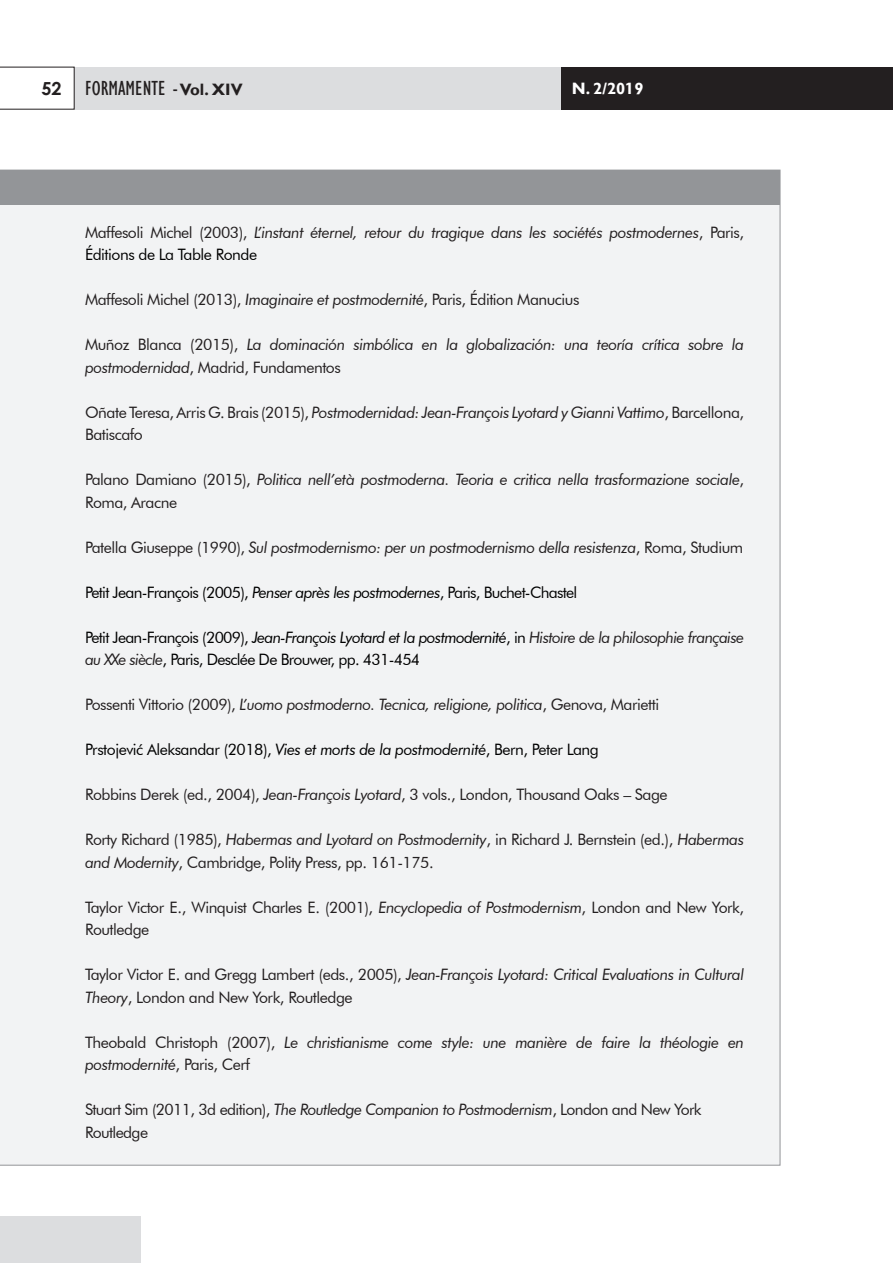
<style>
.page{position:relative;width:893px;height:1263px;background:#fff}
.page>*{position:absolute;margin:0;border:0;box-sizing:border-box;transform-origin:0 0}
.t1{font:condensed 21px "forma";color:#231f20}
.t2{font:700 16.5px "forma";color:#fff}
.References{font:15.75px/22.5px "Futura BT";letter-spacing:-.03em;color:#231f20}
.References-2{font:italic 15.75px/22.5px "Futura BT";letter-spacing:-.03em;color:#231f20}
.References-3{font:15.75px/22.5px "Futura BT";letter-spacing:-.045em;color:#000}
.s1{font-family:"Century Gothic";font-weight:700;font-stretch:normal;font-size:18px}
.s2{font-weight:700;font-stretch:normal;font-size:16.5px}
.s3{font-style:normal}
.s4{font-style:normal;color:#000}
.s5{font-style:italic}
.s6{font-style:italic;color:#231f20}
</style>
<div class="page">
<div style="left:74px;top:67px;width:487px;height:42px;background:#dcdddf"></div>
<div style="left:561px;top:67px;width:332px;height:42px;background:#231f20"></div>
<svg style="left:0;top:67px;width:74px;height:42px"></svg>
<div style="left:0;top:1217px;width:140px;height:46px;background:#dcdddf"></div>
<div style="left:0;top:204px;width:780px;height:961px;background:#f2f3f4"></div>
<div style="left:0;top:170px;width:780px;height:34px;background:#939598"></div>
<h1 class="t1" style="left:41px;top:76px;width:203px"><span class="s1">52</span> FORMAMENTE - <span class="s2">Vol. XIV</span></h1>
<p class="t2" style="left:572px;top:78px;width:73px">N. 2/2019</p>
<p class="References-2" style="left:85px;top:221px;width:661px"><span class="s3">Maffesoli Michel (2003),</span> L’instant éternel, retour du tragique dans les sociétés postmodernes<span class="s3">, Paris,<br></span><span class="s4">Éditions de La Table Ronde</span></p>
<p class="References" style="left:85px;top:288px;width:496px">Maffesoli Michel (2013), <span class="s5">Imaginaire et postmodernité</span>, Paris, Édition Manucius</p>
<p class="References-2" style="left:85px;top:333px;width:661px"><span class="s3">Muñoz Blanca (2015),</span> La dominación simbólica en la globalización: una teoría crítica sobre la postmodernidad<span class="s3">, Madrid, Fundamentos</span></p>
<p class="References" style="left:85px;top:401px;width:661px">Oñate Teresa, Arris G. Brais (2015), <span class="s5">Postmodernidad: Jean-François Lyotard y Gianni Vattimo</span>, Barcellona,<br>Batiscafo</p>
<p class="References-2" style="left:85px;top:468px;width:661px"><span class="s3">Palano Damiano (2015),</span> Politica nell’età postmoderna. Teoria e critica nella trasformazione sociale<span class="s3">,<br>Roma, Aracne</span></p>
<p class="References-2" style="left:85px;top:536px;width:660px"><span class="s3">Patella Giuseppe (1990),</span> Sul postmodernismo: per un postmodernismo della resistenza<span class="s3">, Roma, Studium</span></p>
<p class="References-3" style="left:85px;top:581px;width:494px">Petit Jean-François (2005), <span class="s5">Penser après les postmodernes</span>, Paris, Buchet-Chastel</p>
<p class="References-3" style="left:85px;top:626px;width:661px">Petit Jean-François (2009), <span class="s5">Jean-François Lyotard et la postmodernité</span>, in <span class="s6">Histoire de la philosophie française au XXe siècle</span>, Paris, Desclée De Brouwer, pp. 431-454</p>
<p class="References-2" style="left:85px;top:693px;width:576px"><span class="s3">Possenti Vittorio (2009),</span> L’uomo postmoderno. Tecnica, religione, politica<span class="s3">, Genova, Marietti</span></p>
<p class="References-3" style="left:85px;top:738px;width:515px">Prstojević Aleksandar (2018), <span class="s5">Vies et morts de la postmodernité</span>, Bern, Peter Lang</p>
<p class="References" style="left:85px;top:783px;width:584px">Robbins Derek (ed., 2004), <span class="s5">Jean-François Lyotard</span>, 3 vols., London, Thousand Oaks – Sage</p>
<p class="References" style="left:85px;top:828px;width:661px">Rorty Richard (1985), <span class="s5">Habermas and Lyotard on Postmodernity</span>, in Richard J. Bernstein (ed.), <span class="s5">Habermas and Modernity</span>, Cambridge, Polity Press, pp. 161-175.</p>
<p class="References" style="left:85px;top:896px;width:661px">Taylor Victor E., Winquist Charles E. (2001), <span class="s5">Encyclopedia of Postmodernism</span>, London and New York,<br>Routledge</p>
<p class="References" style="left:85px;top:963px;width:661px">Taylor Victor E. and Gregg Lambert (eds., 2005), <span class="s5">Jean-François Lyotard: Critical Evaluations in Cultural<br>Theory</span>, London and New York, Routledge</p>
<p class="References-2" style="left:85px;top:1031px;width:660px"><span class="s3">Theobald Christoph (2007),</span> Le christianisme come style: une manière de faire la théologie en postmodernité<span class="s3">, Paris, Cerf</span></p>
<p class="References" style="left:85px;top:1098px;width:618px">Stuart Sim (2011, 3d edition), <span class="s5">The Routledge Companion to Postmodernism</span>, London and New York</p>
<p class="References" style="left:85px;top:1121px;width:65px">Routledge</p>
</div>
